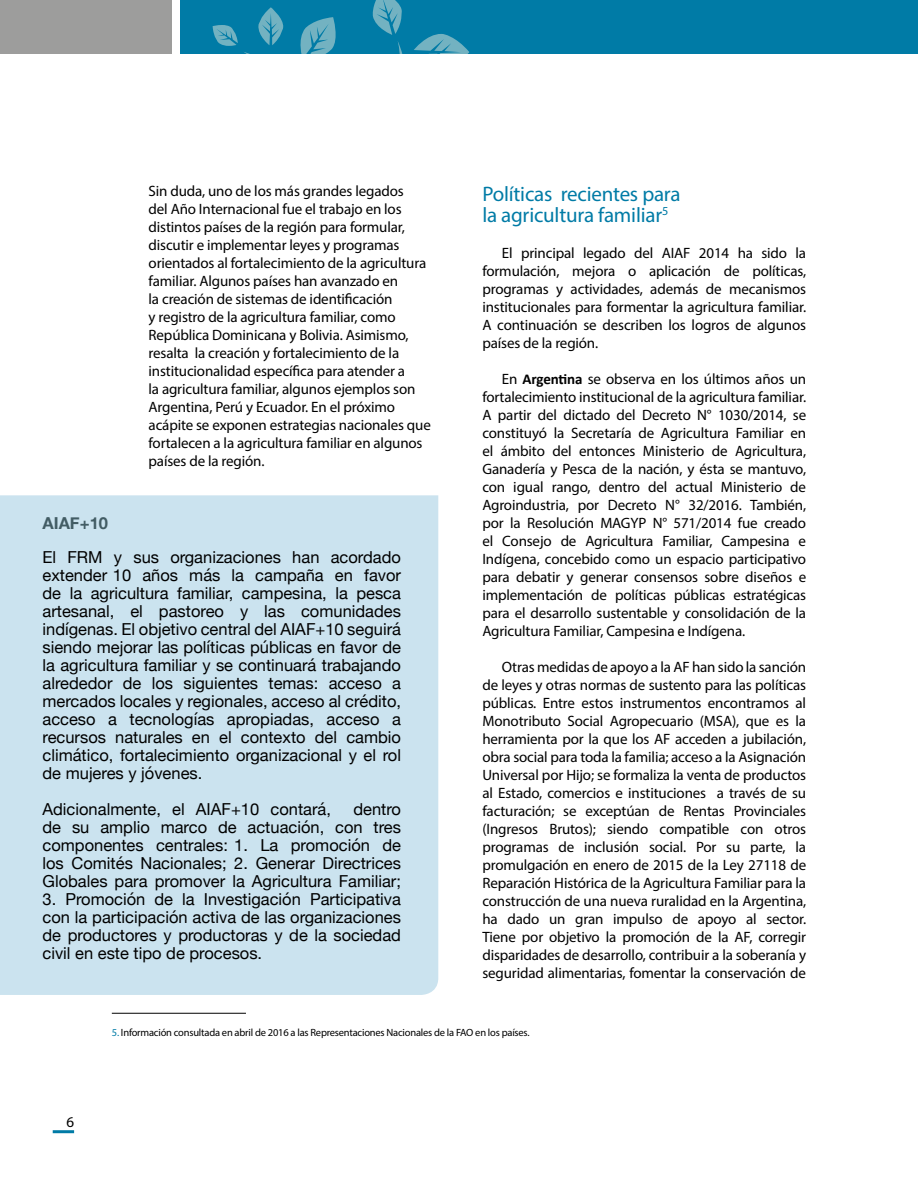
<style>
.page{position:relative;width:918px;height:1188px;background:#fff}
.page>*{position:absolute;margin:0;border:0;box-sizing:border-box;transform-origin:0 0}
.t1{font:21px/21px "Myriad Pro";letter-spacing:-.01em;color:#007ba6}
.t2{font:16.5px/18px "Helvetica Neue";color:#000;text-align:justify}
.t3{font:700 16.5px "Helvetica Neue";color:#425c64}
.t4{font:15px/18px "Myriad Pro";letter-spacing:-.01em;color:#000;text-align:justify}
.t5{font:10.5px "Myriad Pro";letter-spacing:-.02em;color:#000}
.s1{font-family:"Calibri";font-weight:700}
.s2{color:#007ba6}
</style>
<div class="page">
<div style="left:180px;top:0;width:738px;height:54px;background:#007ba6"></div>
<div style="left:0;top:0;width:172px;height:54px;background:#9d9d9c"></div>
<hr style="left:53px;top:1130px;width:21px;height:3px;background:#007ba6">
<svg style="left:212px;top:0;width:257px;height:54px"></svg>
<div style="left:0;top:495px;width:438px;height:500px;background:#cbe3ef"></div>
<hr style="left:112px;top:1013px;width:134px;height:1px;background:#000">
<p class="t4" style="left:149px;top:182px;width:284px;text-align:left">Sin duda, uno de los más grandes legados<br>del Año Internacional fue el trabajo en los distintos países de la región para formular, discutir e implementar leyes y programas orientados al fortalecimiento de la agricultura familiar. Algunos países han avanzado en<br>la creación de sistemas de identificación<br>y registro de la agricultura familiar, como República Dominicana y Bolivia. Asimismo, resalta la creación y fortalecimiento de la institucionalidad específica para atender a<br>la agricultura familiar, algunos ejemplos son Argentina, Perú y Ecuador. En el próximo acápite se exponen estrategias nacionales que fortalecen a la agricultura familiar en algunos países de la región.</p>
<h1 class="t1" style="left:482px;top:183px;width:200px">Políticas recientes para la agricultura familiar<sup>5</sup></h1>
<p class="t4" style="left:482px;top:243px;width:325px;text-indent:20px">El principal legado del AIAF 2014 ha sido la formulación, mejora o aplicación de políticas, programas y actividades, además de mecanismos institucionales para formentar la agricultura familiar.<br>A continuación se describen los logros de algunos países de la región.</p>
<p class="t4" style="left:482px;top:369px;width:325px;text-indent:20px">En <span class="s1">Argentina</span> se observa en los últimos años un fortalecimiento institucional de la agricultura familiar.<br>A partir del dictado del Decreto N° 1030/2014, se constituyó la Secretaría de Agricultura Familiar en el ámbito del entonces Ministerio de Agricultura, Ganadería y Pesca de la nación, y ésta se mantuvo, con igual rango, dentro del actual Ministerio de Agroindustria, por Decreto N° 32/2016. También, por la Resolución MAGYP N° 571/2014 fue creado el Consejo de Agricultura Familiar, Campesina e Indígena, concebido como un espacio participativo para debatir y generar consensos sobre diseños e implementación de políticas públicas estratégicas para el desarrollo sustentable y consolidación de la Agricultura Familiar, Campesina e Indígena.</p>
<p class="t4" style="left:482px;top:657px;width:325px;text-indent:20px">Otras medidas de apoyo a la AF han sido la sanción de leyes y otras normas de sustento para las políticas públicas. Entre estos instrumentos encontramos al Monotributo Social Agropecuario (MSA), que es la herramienta por la que los AF acceden a jubilación, obra social para toda la familia; acceso a la Asignación Universal por Hijo; se formaliza la venta de productos al Estado, comercios e instituciones a través de su facturación; se exceptúan de Rentas Provinciales (Ingresos Brutos); siendo compatible con otros programas de inclusión social. Por su parte, la promulgación en enero de 2015 de la Ley 27118 de Reparación Histórica de la Agricultura Familiar para la construcción de una nueva ruralidad en la Argentina, ha dado un gran impulso de apoyo al sector.<br>Tiene por objetivo la promoción de la AF, corregir disparidades de desarrollo, contribuir a la soberanía y seguridad alimentarias, fomentar la conservación de</p>
<p class="t3" style="left:43px;top:510px;width:67px">AIAF+10</p>
<p class="t2" style="left:43px;top:549px;width:360px">El FRM y sus organizaciones han acordado extender 10 años más la campaña en favor de la agricultura familiar, campesina, la pesca artesanal, el pastoreo y las comunidades indígenas. El objetivo central del AIAF+10 seguirá siendo mejorar las políticas públicas en favor de la agricultura familiar y se continuará trabajando alrededor de los siguientes temas: acceso a mercados locales y regionales, acceso al crédito, acceso a tecnologías apropiadas, acceso a recursos naturales en el contexto del cambio climático, fortalecimiento organizacional y el rol de mujeres y jóvenes.</p>
<p class="t2" style="left:43px;top:801px;width:290px">Adicionalmente, el AIAF+10 contará,</p>
<p class="t2" style="left:43px;top:801px;width:360px;text-indent:311px">dentro de su amplio marco de actuación, con tres componentes centrales: 1. La promoción de los Comités Nacionales; 2. Generar Directrices Globales para promover la Agricultura Familiar;</p>
<p class="t2" style="left:43px;top:891px;width:360px">3. Promoción de la Investigación Participativa con la participación activa de las organizaciones de productores y productoras y de la sociedad civil en este tipo de procesos.</p>
<p class="t4" style="left:66px;top:1113px;width:9px">6</p>
<p class="t5" style="left:112px;top:1026px;width:419px"><span class="s2">5.</span> Información consultada en abril de 2016 a las Representaciones Nacionales de la FAO en los países.</p>
</div>
